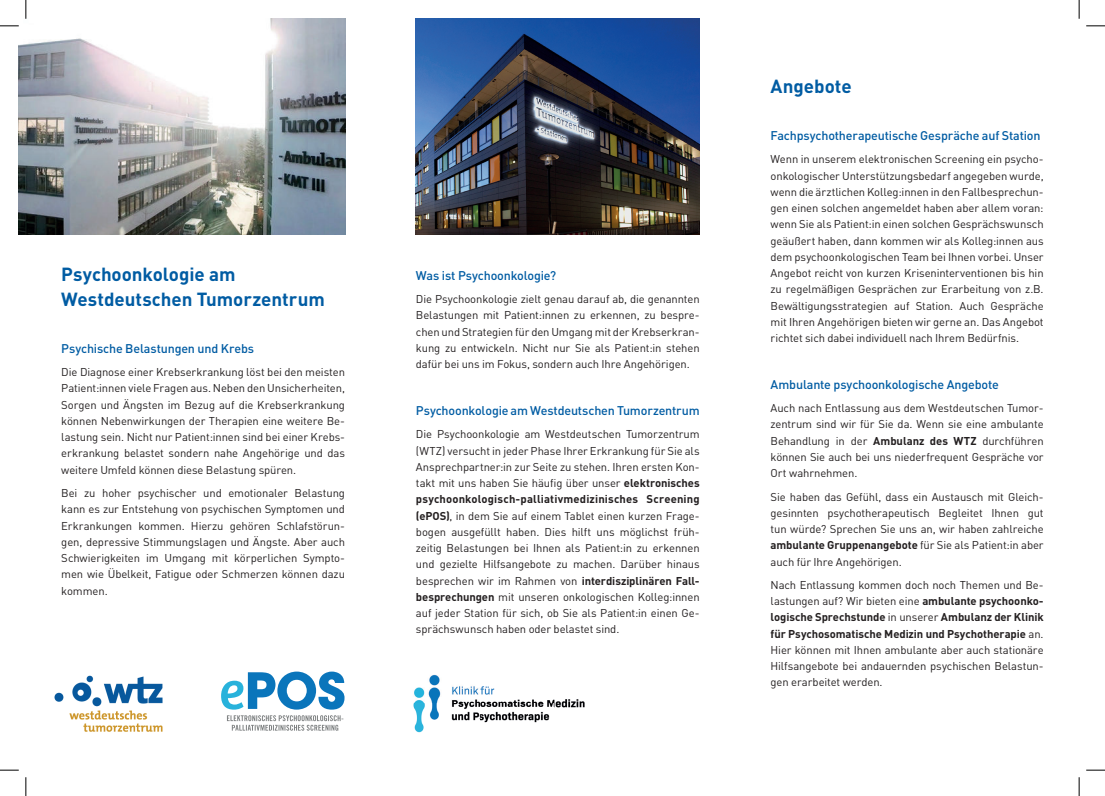
<style>
.page{position:relative;width:1105px;height:796px;background:#fff}
.page>*{position:absolute;margin:0;border:0;box-sizing:border-box;transform-origin:0 0}
.t1{font:700 18.75px/25px "DIN Pro";color:#015ca3}
.t2{font:500 12.5px "DIN Pro";letter-spacing:-.015em;color:#015ca3}
.t3{font:11.25px/16.2px "DIN Pro";letter-spacing:-.01em;color:#231f20;text-align:justify}
.s1{font-weight:700}
</style>
<div class="page">
<img style="left:54px;top:675px;width:109px;height:57px">
<img style="left:19px;top:19px;width:326px;height:216px">
<img style="left:416px;top:19px;width:283px;height:216px">
<svg style="left:227px;top:715px;width:116px;height:16px"></svg>
<svg style="left:221px;top:671px;width:123px;height:38px"></svg>
<img style="left:413px;top:674px;width:172px;height:59px">
<svg style="left:0;top:25px;width:19px;height:2px"></svg>
<svg style="left:1086px;top:25px;width:18px;height:2px"></svg>
<svg style="left:0;top:769px;width:19px;height:2px"></svg>
<svg style="left:1086px;top:769px;width:18px;height:2px"></svg>
<svg style="left:25px;top:0;width:2px;height:19px"></svg>
<svg style="left:25px;top:777px;width:2px;height:19px"></svg>
<svg style="left:1078px;top:0;width:1px;height:19px"></svg>
<svg style="left:1078px;top:777px;width:1px;height:19px"></svg>
<h1 class="t1" style="left:61px;top:261px;width:265px">Psychoonkologie am<br>Westdeutschen Tumorzentrum</h1>
<p class="t2" style="left:61px;top:340px;width:194px">Psychische Belastungen und Krebs</p>
<p class="t3" style="left:61px;top:363px;width:285px">Die Diagnose einer Krebserkrankung löst bei den meisten Patient:innen viele Fragen aus. Neben den Unsicherheiten, Sorgen und Ängsten im Bezug auf die Krebserkrankung können Nebenwirkungen der Therapien eine weitere Be&shy;lastung sein. Nicht nur Patient:innen sind bei einer Krebs&shy;erkrankung belastet sondern nahe Angehörige und das weitere Umfeld können diese Belastung spüren.</p>
<p class="t3" style="left:61px;top:484px;width:285px">Bei zu hoher psychischer und emotionaler Belastung kann es zur Entstehung von psychischen Symptomen und Erkrankungen kommen. Hierzu gehören Schlafstörun&shy;gen, depressive Stimmungslagen und Ängste. Aber auch Schwierigkeiten im Umgang mit körperlichen Sympto&shy;men wie Übelkeit, Fatigue oder Schmerzen können dazu kommen.</p>
<p class="t2" style="left:416px;top:267px;width:142px">Was ist Psychoonkologie?</p>
<p class="t3" style="left:416px;top:291px;width:285px">Die Psychoonkologie zielt genau darauf ab, die genannten Belastungen mit Patient:innen zu erkennen, zu bespre&shy;chen und Strategien für den Umgang mit der Krebserkran&shy;kung zu entwickeln. Nicht nur Sie als Patient:in stehen dafür bei uns im Fokus, sondern auch Ihre Angehörigen.</p>
<p class="t2" style="left:416px;top:402px;width:285px">Psychoonkologie am Westdeutschen Tumorzentrum</p>
<p class="t3" style="left:416px;top:426px;width:285px">Die Psychoonkologie am Westdeutschen Tumorzentrum (WTZ) versucht in jeder Phase Ihrer Erkrankung für Sie als Ansprechpartner:in zur Seite zu stehen. Ihren ersten Kon&shy;takt mit uns haben Sie häufig über unser <span class="s1">elektronisches psychoonkologisch-palliativmedizinisches Screening (ePOS)</span>, in dem Sie auf einem Tablet einen kurzen Frage&shy;bogen ausgefüllt haben. Dies hilft uns möglichst früh&shy;zeitig Belastungen bei Ihnen als Patient:in zu erkennen und gezielte Hilfsangebote zu machen. Darüber hinaus besprechen wir im Rahmen von <span class="s1">interdisziplinären Fall&shy;besprechungen</span> mit unseren onkologischen Kolleg:innen auf jeder Station für sich, ob Sie als Patient:in einen Ge&shy;sprächswunsch haben oder belastet sind.</p>
<h1 class="t1" style="left:770px;top:73px;width:83px">Angebote</h1>
<p class="t2" style="left:770px;top:127px;width:271px">Fachpsychotherapeutische Gespräche auf Station</p>
<p class="t3" style="left:770px;top:151px;width:274px">Wenn in unserem elektronischen Screening ein psycho&shy;onkologischer Unterstützungsbedarf angegeben wurde, wenn die ärztlichen Kolleg:innen in den Fallbesprechun&shy;gen einen solchen angemeldet haben aber allem voran: wenn Sie als Patient:in einen solchen Gesprächswunsch geäußert haben, dann kommen wir als Kolleg:innen aus dem psychoonkologischen Team bei Ihnen vorbei. Unser Angebot reicht von kurzen Kriseninterventionen bis hin zu regelmäßigen Gesprächen zur Erarbeitung von z.B.<br>Bewältigungsstrategien auf Station. Auch Gespräche mit Ihren Angehörigen bieten wir gerne an. Das Angebot richtet sich dabei individuell nach Ihrem Bedürfnis.</p>
<p class="t2" style="left:770px;top:376px;width:230px">Ambulante psychoonkologische Angebote</p>
<p class="t3" style="left:770px;top:399px;width:274px">Auch nach Entlassung aus dem Westdeutschen Tumor&shy;zentrum sind wir für Sie da. Wenn sie eine ambulante Behandlung in der <span class="s1">Ambulanz des WTZ</span> durchführen können Sie auch bei uns niederfrequent Gespräche vor Ort wahrnehmen.</p>
<p class="t3" style="left:770px;top:488px;width:274px">Sie haben das Gefühl, dass ein Austausch mit Gleich&shy;gesinnten psychotherapeutisch Begleitet Ihnen gut tun würde? Sprechen Sie uns an, wir haben zahlreiche <span class="s1">ambulante Gruppenangebote</span> für Sie als Patient:in aber auch für Ihre Angehörigen.</p>
<p class="t3" style="left:770px;top:576px;width:274px">Nach Entlassung kommen doch noch Themen und Be&shy;lastungen auf? Wir bieten eine <span class="s1">ambulante psychoonko&shy;logische Sprechstunde</span> in unserer <span class="s1">Ambulanz der Klinik für Psychosomatische Medizin und Psychotherapie</span> an.<br>Hier können mit Ihnen ambulante aber auch stationäre Hilfsangebote bei andauernden psychischen Belastun&shy;gen erarbeitet werden.</p>
</div>
